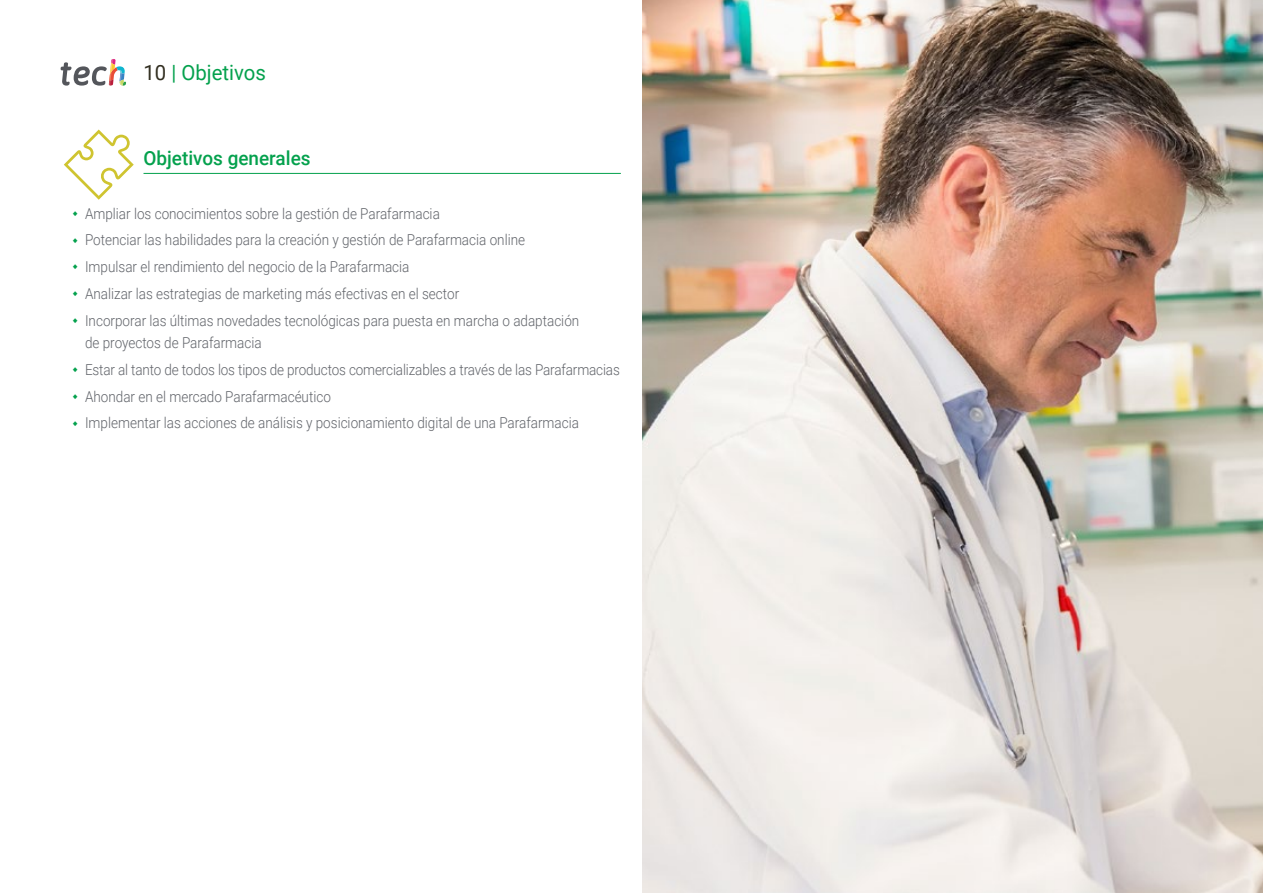
<style>
.page{position:relative;width:1263px;height:893px;background:#fff}
.page>*{position:absolute;margin:0;border:0;box-sizing:border-box;transform-origin:0 0}
.t1{font:21px "Roboto";color:#04a14d}
.t2{font:500 19.5px "Roboto";color:#04a14d}
.t3{font:300 15px/26.7px "Roboto";color:#61646a;scale:.9 1}
.s1{color:#312e20}
</style>
<div class="page">
<hr style="left:144px;top:173px;width:477px;height:1px;background:#04a14d">
<svg style="left:64px;top:130px;width:70px;height:70px"></svg>
<img style="left:642px;top:0;width:621px;height:893px">
<svg style="left:61px;top:59px;width:65px;height:27px"></svg>
<h1 class="t1" style="left:144px;top:57px;width:124px"><span class="s1">10</span> | Objetivos</h1>
<h2 class="t2" style="left:144px;top:144px;width:169px">Objetivos generales</h2>
<p class="t3" style="left:85px;top:199px;width:551px">Ampliar los conocimientos sobre la gestión de Parafarmacia<br>Potenciar las habilidades para la creación y gestión de Parafarmacia online Impulsar el rendimiento del negocio de la Parafarmacia<br>Analizar las estrategias de marketing más efectivas en el sector<br>Incorporar las últimas novedades tecnológicas para puesta en marcha o adaptación</p>
<p class="t3" style="left:85px;top:329px;width:596px">de proyectos de Parafarmacia<br>Estar al tanto de todos los tipos de productos comercializables a través de las Parafarmacias Ahondar en el mercado Parafarmacéutico<br>Implementar las acciones de análisis y posicionamiento digital de una Parafarmacia</p>
</div>
